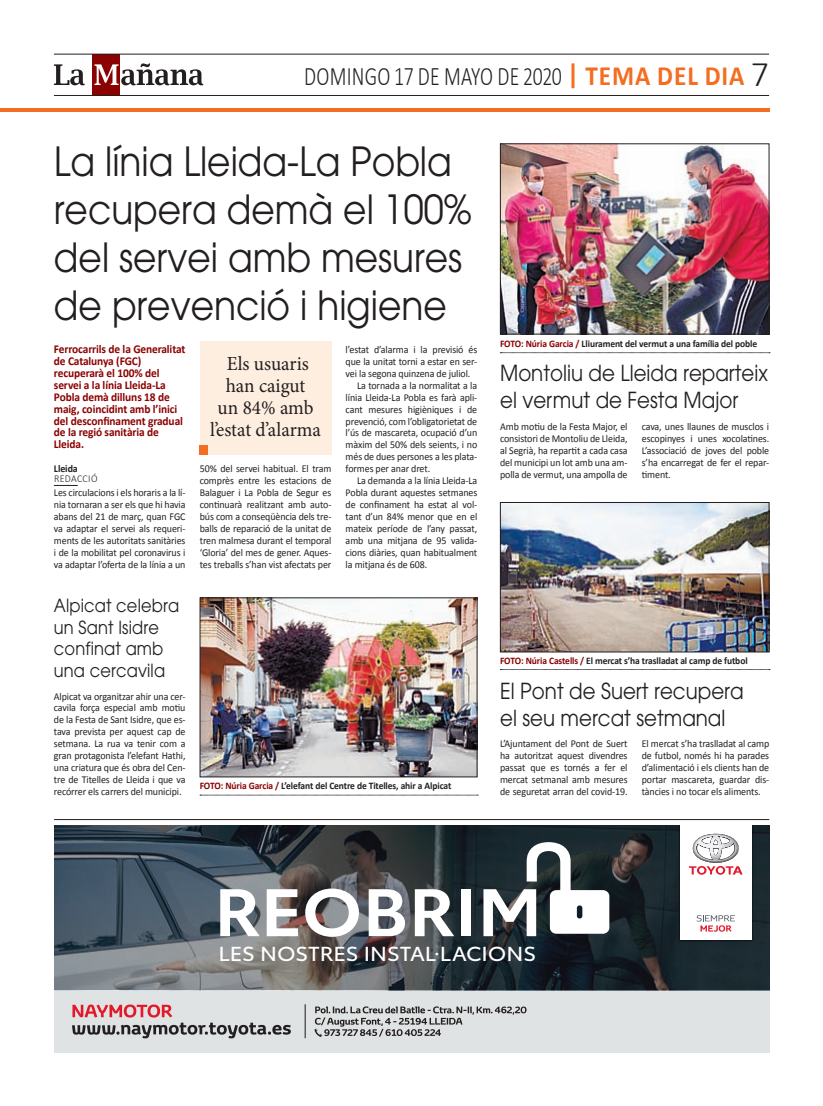
<style>
.page{position:relative;width:823px;height:1106px;background:#fff}
.page>*{position:absolute;margin:0;border:0;box-sizing:border-box;transform-origin:0 0}
.t1{font:600 66.1px "Toyota Type";color:#fff;scale:1.09 1}
.t2{font:40px/48px "Avant Garde";color:#231f20;scale:.9 1}
.t3{font:300 26.8px "Calibri";letter-spacing:.015em;color:#231f20;scale:.74 1}
.t4{font:22px/26.4px "Avant Garde";color:#231f20;scale:.9 1}
.t5{font:20px/22px "Minion Pro";letter-spacing:-.005em;color:#231f20;text-align:center;scale:.96 1}
.t6{font:20px "Toyota Type";letter-spacing:-.005em;color:#fff;scale:1.09 1}
.t7{font:18px/21.6px "Avant Garde";letter-spacing:.01em;color:#231f20;scale:.9 1}
.t8{font:700 12px/12px "Calibri";letter-spacing:-.01em;color:#8b0202;scale:.95 1}
.t9{font:10.5px/12px "Calibri";letter-spacing:-.01em;color:#231f20;text-align:justify;scale:.95 1}
.t10{font:300 10.5px/10px "Calibri";letter-spacing:.03em;color:#231f20;scale:.95 1}
.t11{font:700 10px "Calibri";letter-spacing:-.01em;color:#231f20;scale:.95 1}
.s1{font-weight:700;font-size:28px;color:#f36e21}
.s2{font-size:36px}
.s3{font-weight:700}
.s4{color:#8b0202}
</style>
<div class="page">
<div style="left:93px;top:54px;width:27px;height:41px;background:#8b0202"></div>
<svg style="left:94px;top:63px;width:109px;height:22px"></svg>
<svg style="left:54px;top:64px;width:31px;height:21px"></svg>
<hr style="left:54px;top:95px;width:714px;height:1px;background:#231f20">
<hr style="left:54px;top:54px;width:714px;height:1px;background:#231f20">
<hr style="left:0;top:108px;width:768px;height:3px;background:#f36e21">
<svg style="left:54px;top:485px;width:24px;height:1px"></svg>
<div style="left:200px;top:341px;width:131px;height:113px;background:#feeee0"></div>
<div style="left:200px;top:445px;width:8px;height:9px;background:#f36e21"></div>
<svg style="left:200px;top:795px;width:278px;height:1px"></svg>
<img style="left:202px;top:599px;width:273px;height:176px">
<svg style="left:500px;top:352px;width:269px;height:1px"></svg>
<svg style="left:500px;top:669px;width:269px;height:1px"></svg>
<img style="left:502px;top:145px;width:264px;height:187px">
<div style="left:500px;top:143px;width:268px;height:191px;border:1px solid #231f20"></div>
<img style="left:502px;top:504px;width:264px;height:146px">
<div style="left:500px;top:502px;width:268px;height:150px;border:1px solid #231f20"></div>
<div style="left:54px;top:825px;width:714px;height:227px;background:#e0e3e3"></div>
<img style="left:54px;top:825px;width:714px;height:165px">
<svg style="left:526px;top:842px;width:83px;height:91px;background:#82898b"></svg>
<hr style="left:305px;top:1004px;width:1px;height:34px;background:#231f20">
<svg style="left:72px;top:1004px;width:219px;height:34px"></svg>
<svg style="left:314px;top:1006px;width:212px;height:30px"></svg>
<img style="left:677px;top:825px;width:76px;height:117px">
<div style="left:679px;top:825px;width:72px;height:114px;background:#fff"></div>
<svg style="left:688px;top:833px;width:54px;height:41px"></svg>
<svg style="left:696px;top:915px;width:38px;height:16px"></svg>
<hr style="left:54px;top:819px;width:714px;height:1px;background:#231f20">
<p class="t3" style="left:304px;top:60px;width:629px">DOMINGO 17 DE MAYO DE 2020 <span class="s1">| TEMA DEL DIA</span> <span class="s2">7</span></p>
<p class="t2" style="left:54px;top:137px;width:465px">La línia Lleida-La Pobla recupera demà el 100% del servei amb mesures de prevenció i higiene</p>
<p class="t8" style="left:54px;top:343px;width:140px">Ferrocarrils de la Generalitat de Catalunya (FGC) recuperarà el 100% del servei a la línia Lleida-La<br>Pobla demà dilluns 18 de maig, coincidint amb l’inici del desconfinament gradual de la regió sanitària de<br>Lleida.</p>
<p class="t10" style="left:54px;top:463px;width:47px"><span class="s3">Lleida<br></span>REDACCIÓ</p>
<p class="t9" style="left:54px;top:487px;width:140px">Les circulacions i els horaris a la lí&shy;nia tornaran a ser els que hi havia abans del 21 de març, quan FGC va adaptar el servei als requeri&shy;ments de les autoritats sanitàries i de la mobilitat pel coronavirus i va adaptar l’oferta de la línia a un</p>
<p class="t9" style="left:345px;top:343px;width:140px">l’estat d’alarma i la previsió és</p>
<p class="t9" style="left:345px;top:355px;width:140px">que la unitat torni a estar en ser-</p>
<p class="t9" style="left:345px;top:367px;width:133px">vei la segona quinzena de juliol.</p>
<p class="t9" style="left:357px;top:379px;width:128px">La tornada a la normalitat a la</p>
<p class="t9" style="left:345px;top:391px;width:140px">línia Lleida-La Pobla es farà apli-</p>
<p class="t9" style="left:345px;top:403px;width:140px">cant mesures higièniques i de</p>
<p class="t9" style="left:345px;top:415px;width:140px">prevenció, com l’obligatorietat de</p>
<p class="t9" style="left:345px;top:427px;width:140px">l’ús de mascareta, ocupació d’un</p>
<p class="t9" style="left:345px;top:439px;width:140px">màxim del 50% dels seients, i no</p>
<p class="t9" style="left:345px;top:451px;width:140px">més de dues persones a les plata-</p>
<p class="t9" style="left:345px;top:463px;width:90px">formes per anar dret.</p>
<p class="t9" style="left:357px;top:475px;width:128px">La demanda a la línia Lleida-La</p>
<p class="t9" style="left:345px;top:487px;width:140px">Pobla durant aquestes setmanes</p>
<p class="t9" style="left:345px;top:499px;width:140px">de confinament ha estat al vol-</p>
<p class="t9" style="left:345px;top:510px;width:140px">tant d’un 84% menor que en el</p>
<p class="t9" style="left:345px;top:522px;width:140px">mateix període de l’any passat,</p>
<p class="t9" style="left:345px;top:534px;width:140px">amb una mitjana de 95 valida-</p>
<p class="t9" style="left:345px;top:546px;width:140px">cions diàries, quan habitualment</p>
<p class="t9" style="left:345px;top:558px;width:87px">la mitjana és de 608.</p>
<p class="t5" style="left:210px;top:353px;width:117px">Els usuaris han caigut<br>un 84% amb l’estat d’alarma</p>
<p class="t9" style="left:200px;top:463px;width:140px">50% del servei habitual. El tram comprès entre les estacions de Balaguer i La Pobla de Segur es continuarà realitzant amb auto&shy;bús com a conseqüència dels tre&shy;balls de reparació de la unitat de tren malmesa durant el temporal ‘Gloria’ del mes de gener. Aques&shy;tes treballs s’han vist afectats per</p>
<p class="t7" style="left:54px;top:595px;width:140px">Alpicat celebra un Sant Isidre confinat amb una cercavila</p>
<p class="t9" style="left:54px;top:690px;width:140px">Alpicat va organitzar ahir una cer&shy;cavila força especial amb motiu de la Festa de Sant Isidre, que es&shy;tava prevista per aquest cap de setmana. La rua va tenir com a gran protagonista l’elefant Hathi, una criatura que és obra del Cen&shy;tre de Titelles de Lleida i que va recórrer els carrers del municipi.</p>
<p class="t11" style="left:200px;top:779px;width:266px"><span class="s4">FOTO: Núria Garcia /</span> L’elefant del Centre de Titelles, ahir a Alpicat</p>
<p class="t11" style="left:500px;top:337px;width:272px"><span class="s4">FOTO: Núria Garcia /</span> Lliurament del vermut a una família del poble</p>
<p class="t4" style="left:500px;top:360px;width:299px">Montoliu de Lleida reparteix el vermut de Festa Major</p>
<p class="t9" style="left:500px;top:421px;width:136px">Amb motiu de la Festa Major, el consistori de Montoliu de Lleida, al Segrià, ha repartit a cada casa del municipi un lot amb una am&shy;polla de vermut, una ampolla de</p>
<p class="t9" style="left:641px;top:421px;width:136px">cava, unes llaunes de musclos i escopinyes i unes xocolatines.<br>L’associació de joves del poble s’ha encarregat de fer el repar&shy;timent.</p>
<p class="t11" style="left:500px;top:654px;width:262px"><span class="s4">FOTO: Núria Castells /</span> El mercat s’ha traslladat al camp de futbol</p>
<p class="t4" style="left:500px;top:678px;width:272px">El Pont de Suert recupera el seu mercat setmanal</p>
<p class="t9" style="left:500px;top:738px;width:136px">L’Ajuntament del Pont de Suert ha autoritzat aquest divendres passat que es tornés a fer el mercat setmanal amb mesures de seguretat arran del covid-19.</p>
<p class="t9" style="left:641px;top:738px;width:136px">El mercat s’ha traslladat al camp de futbol, només hi ha parades d’alimentació i els clients han de portar mascareta, guardar dis&shy;tàncies i no tocar els aliments.</p>
<p class="t1" style="left:214px;top:861px;width:302px">REOBRIM</p>
<p class="t6" style="left:218px;top:938px;width:293px">LES NOSTRES INSTAL·LACIONS</p>
</div>
